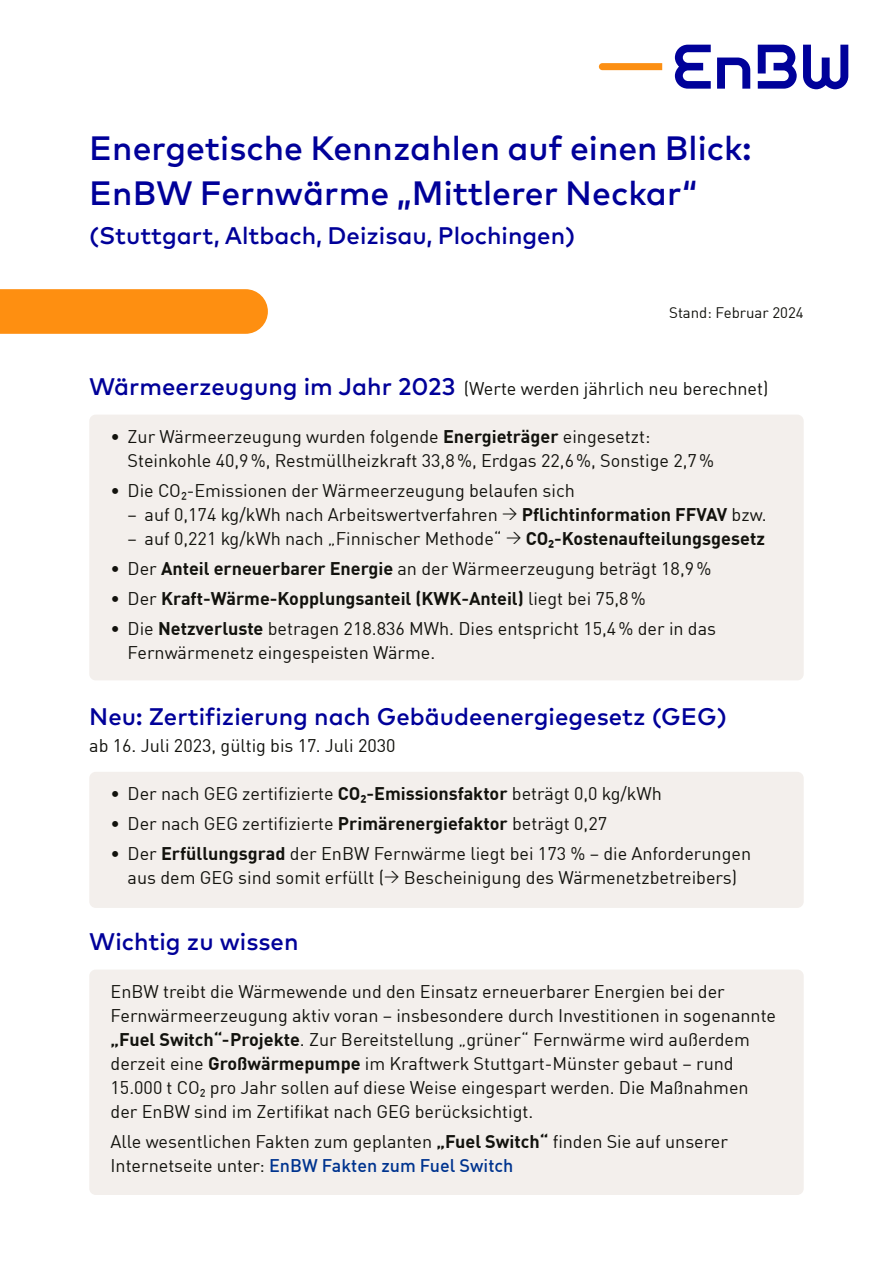
<style>
.page{position:relative;width:893px;height:1263px;background:#fff}
.page>*{position:absolute;margin:0;border:0;box-sizing:border-box;transform-origin:0 0}
.EnBW_Titel_Überschrift_M_33_36_Pt{font:500 33.75px "Mark OT";color:#009}
.EnBW_Vorlauftext_M_15_18_Pt{font:500 24px "Mark OT";color:#009}
.EnBW_Titel_Überschrift_M_33_36_Pt-2{font:500 24px "Mark OT";color:#009}
.EnBW_Vorlauftext_M_15_18_Pt-2{font:18px "En BWDIN Pro";color:#12120d}
.EnBW_Vorlauftext_M_15_18_Pt-3{font:700 18px "En BWDIN Pro";color:#12120d}
.EnBW_Vorlauftext_M_15_18_Pt-4{font:500 18px "En BWDIN Pro";color:#00348f}
.EnBW_Fließtext_M_9_12_Pt{font:15px "En BWDIN Pro";color:#12120d}
.s1{font-family:"Mark OT";font-weight:500;font-size:24px;color:#009}
.s2{font-weight:700}
.s3{font-weight:400}
.s4{font-weight:400;color:#12120d}
</style>
<div class="page">
<div style="left:89px;top:969px;width:715px;height:226px;background:#f3efec;border-radius:6px"></div>
<div style="left:89px;top:415px;width:715px;height:265px;background:#f3efec;border-radius:6px"></div>
<div style="left:89px;top:772px;width:715px;height:136px;background:#f3efec;border-radius:6px"></div>
<svg style="left:599px;top:63px;width:63px;height:7px"></svg>
<svg style="left:675px;top:45px;width:173px;height:44px"></svg>
<div style="left:0;top:289px;width:268px;height:45px;background:#fe8f11"></div>
<p class="EnBW_Titel_Überschrift_M_33_36_Pt" style="left:89px;top:126px;width:663px">Energetische Kennzahlen auf einen Blick:</p>
<p class="EnBW_Titel_Überschrift_M_33_36_Pt" style="left:89px;top:171px;width:609px">EnBW Fernwärme „Mittlerer Neckar“</p>
<p class="EnBW_Titel_Überschrift_M_33_36_Pt-2" style="left:89px;top:220px;width:488px">(Stuttgart, Altbach, Deizisau, Plochingen)</p>
<p class="EnBW_Fließtext_M_9_12_Pt" style="left:669px;top:300px;width:136px">Stand: Februar 2024</p>
<p class="EnBW_Vorlauftext_M_15_18_Pt-2" style="left:89px;top:375px;width:681px"><span class="s1">Wärmeerzeugung im Jahr 2023</span> (Werte werden jährlich neu berechnet)</p>
<p class="EnBW_Vorlauftext_M_15_18_Pt-2" style="left:111px;top:423px;width:541px">• Zur Wärmeerzeugung wurden folgende <span class="s2">Energieträger</span> eingesetzt:</p>
<p class="EnBW_Vorlauftext_M_15_18_Pt-2" style="left:128px;top:447px;width:588px">Steinkohle 40,9%, Restmüllheizkraft 33,8%, Erdgas 22,6%, Sonstige 2,7%</p>
<p class="EnBW_Vorlauftext_M_15_18_Pt-2" style="left:111px;top:477px;width:466px">• Die CO₂-Emissionen der Wärmeerzeugung belaufen sich</p>
<p class="EnBW_Vorlauftext_M_15_18_Pt-2" style="left:128px;top:501px;width:641px">– auf 0,174 kg/kWh nach Arbeitswertverfahren <sup>→</sup> <span class="s2">Pflichtinformation FFVAV</span> bzw.</p>
<p class="EnBW_Vorlauftext_M_15_18_Pt-2" style="left:128px;top:525px;width:639px">– auf 0,221 kg/kWh nach „Finnischer Methode“ <sup>→</sup> <span class="s2">CO₂-Kostenaufteilungsgesetz</span></p>
<p class="EnBW_Vorlauftext_M_15_18_Pt-2" style="left:111px;top:555px;width:602px">• Der <span class="s2">Anteil erneuerbarer Energie</span> an der Wärmeerzeugung beträgt 18,9%</p>
<p class="EnBW_Vorlauftext_M_15_18_Pt-3" style="left:111px;top:584px;width:537px"><span class="s3">• Der</span> Kraft-Wärme-Kopplungsanteil (KWK-Anteil) <span class="s3">liegt bei 75,8%</span></p>
<p class="EnBW_Vorlauftext_M_15_18_Pt-2" style="left:111px;top:615px;width:607px">• Die <span class="s2">Netzverluste</span> betragen 218.836 MWh. Dies entspricht 15,4% der in das</p>
<p class="EnBW_Vorlauftext_M_15_18_Pt-2" style="left:128px;top:639px;width:309px">Fernwärmenetz eingespeisten Wärme.</p>
<p class="EnBW_Vorlauftext_M_15_18_Pt" style="left:89px;top:701px;width:639px">Neu: Zertifizierung nach Gebäudeenergiegesetz (GEG)</p>
<p class="EnBW_Vorlauftext_M_15_18_Pt-2" style="left:89px;top:732px;width:308px">ab 16. Juli 2023, gültig bis 17. Juli 2030</p>
<p class="EnBW_Vorlauftext_M_15_18_Pt-2" style="left:111px;top:780px;width:553px">• Der nach GEG zertifizierte <span class="s2">CO₂-Emissionsfaktor</span> beträgt 0,0 kg/kWh</p>
<p class="EnBW_Vorlauftext_M_15_18_Pt-2" style="left:111px;top:810px;width:498px">• Der nach GEG zertifizierte <span class="s2">Primärenergiefaktor</span> beträgt 0,27</p>
<p class="EnBW_Vorlauftext_M_15_18_Pt-2" style="left:111px;top:840px;width:642px">• Der <span class="s2">Erfüllungsgrad</span> der EnBW Fernwärme liegt bei 173 % – die Anforderungen</p>
<p class="EnBW_Vorlauftext_M_15_18_Pt-2" style="left:128px;top:864px;width:611px">aus dem GEG sind somit erfüllt (<sup>→</sup> Bescheinigung des Wärmenetzbetreibers)</p>
<p class="EnBW_Vorlauftext_M_15_18_Pt" style="left:89px;top:926px;width:211px">Wichtig zu wissen</p>
<p class="EnBW_Vorlauftext_M_15_18_Pt-2" style="left:111px;top:978px;width:616px">EnBW treibt die Wärmewende und den Einsatz erneuerbarer Energien bei der</p>
<p class="EnBW_Vorlauftext_M_15_18_Pt-2" style="left:111px;top:1002px;width:667px">Fernwärmeerzeugung aktiv voran – insbesondere durch Investitionen in sogenannte</p>
<p class="EnBW_Vorlauftext_M_15_18_Pt-2" style="left:111px;top:1026px;width:641px"><span class="s2">„Fuel Switch“-Projekte</span>. Zur Bereitstellung „grüner“ Fernwärme wird außerdem</p>
<p class="EnBW_Vorlauftext_M_15_18_Pt-2" style="left:111px;top:1050px;width:625px">derzeit eine <span class="s2">Großwärmepumpe</span> im Kraftwerk Stuttgart-Münster gebaut – rund</p>
<p class="EnBW_Vorlauftext_M_15_18_Pt-2" style="left:111px;top:1074px;width:640px">15.000 t CO₂ pro Jahr sollen auf diese Weise eingespart werden. Die Maßnahmen</p>
<p class="EnBW_Vorlauftext_M_15_18_Pt-2" style="left:111px;top:1098px;width:424px">der EnBW sind im Zertifikat nach GEG berücksichtigt.</p>
<p class="EnBW_Vorlauftext_M_15_18_Pt-2" style="left:111px;top:1128px;width:619px">Alle wesentlichen Fakten zum geplanten <span class="s2">„Fuel Switch“</span> finden Sie auf unserer</p>
<p class="EnBW_Vorlauftext_M_15_18_Pt-4" style="left:111px;top:1151px;width:404px"><span class="s4">Internetseite unter:</span> EnBW Fakten zum Fuel Switch</p>
</div>
